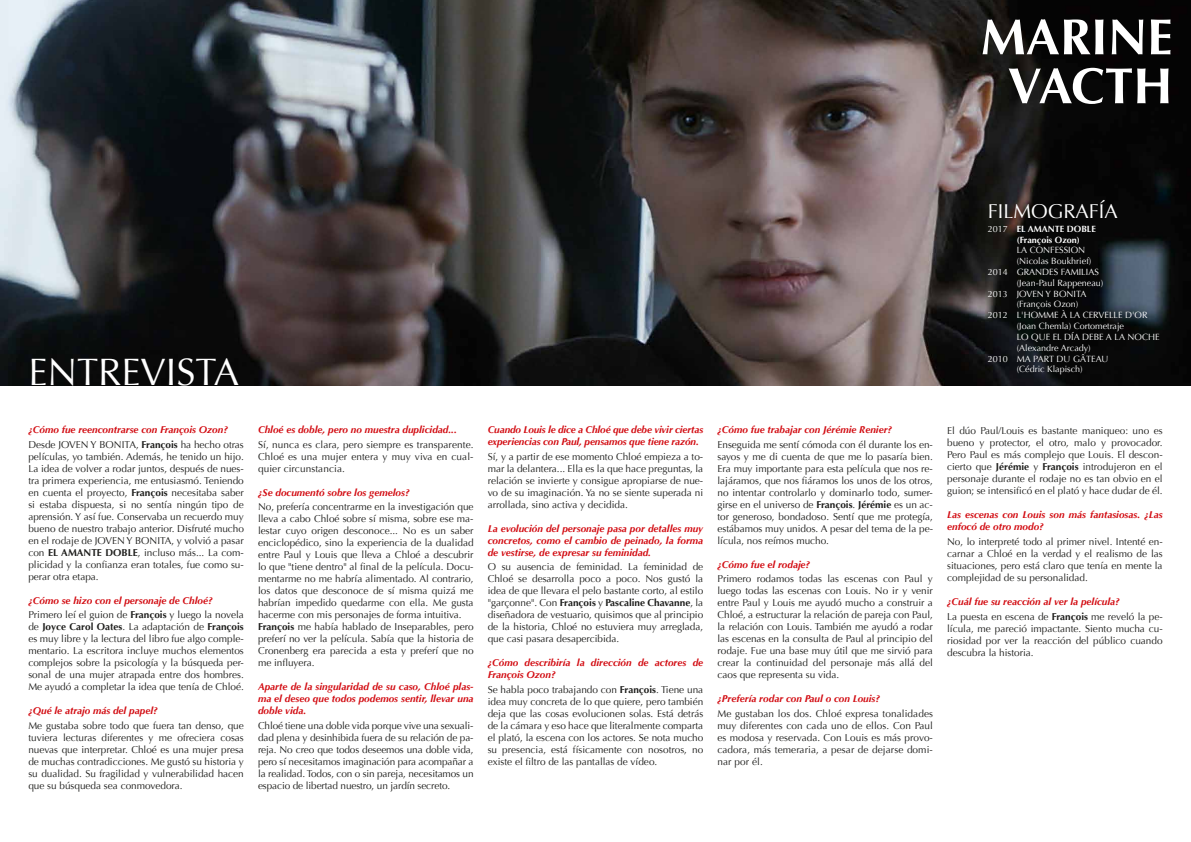
<style>
.page{position:relative;width:1191px;height:842px;background:#fff}
.page>*{position:absolute;margin:0;border:0;box-sizing:border-box;transform-origin:0 0}
.t1{font:700 50.8px/48.9px "Optima";color:#fff;text-align:center}
.t2{font:38.1px "Optima";color:#fff}
.t3{font:20px "Optima";color:#fff}
.t4{font:10px/12px "Optima";color:#1d1d1b;text-align:justify}
.t5{font:italic 700 10px/12px "Optima";color:#d20b11}
.t6{font:9px "Optima";color:#fff}
.t7{font:700 9px/10.8px "Optima";color:#fff}
.s1{font-weight:400}
.s2{font-weight:700}
.s3{font-weight:400;font-style:normal;color:#1d1d1b}
.s4{font-style:normal;color:#1d1d1b}
</style>
<div class="page">
<img style="left:0;top:0;width:1191px;height:385px">
<h1 class="t1" style="left:980px;top:13px;width:188px">MARINE<br>VACTH</h1>
<h2 class="t2" style="left:28px;top:350px;width:212px">ENTREVISTA</h2>
<h3 class="t3" style="left:987px;top:200px;width:13px">filmografía</h3>
<p class="t7" style="left:1016px;top:224px;width:71px;text-indent:-29px"><span class="s1">2017</span> EL AMANTE DOBLE (François Ozon)</p>
<p class="t6" style="left:1016px;top:245px;width:70px">LA CONFESSION</p>
<p class="t6" style="left:1016px;top:256px;width:76px">(Nicolas Boukhrief)</p>
<p class="t6" style="left:987px;top:267px;width:113px">2014 GRANDES FAMILIAS</p>
<p class="t6" style="left:1016px;top:278px;width:88px">(Jean-Paul Rappeneau)</p>
<p class="t6" style="left:987px;top:288px;width:100px">2013 JOVEN Y BONITA</p>
<p class="t6" style="left:1016px;top:299px;width:63px">(François Ozon)</p>
<p class="t6" style="left:987px;top:310px;width:161px">2012 L'HOMME À LA CERVELLE D'OR</p>
<p class="t6" style="left:1016px;top:321px;width:109px">(Joan Chemla) Cortometraje</p>
<p class="t6" style="left:1016px;top:332px;width:144px">LO QUE EL DÍA DEBE A LA NOCHE</p>
<p class="t6" style="left:1016px;top:342px;width:75px">(Alexandre Arcady)</p>
<p class="t6" style="left:987px;top:353px;width:122px">2010 MA PART DU GÂTEAU</p>
<p class="t6" style="left:1016px;top:364px;width:67px">(Cédric Klapisch)</p>
<p class="t5" style="left:28px;top:423px;width:201px">¿Cómo fue reencontrarse con François Ozon?</p>
<p class="t4" style="left:28px;top:438px;width:41px">Desde Joven</p>
<p class="t4" style="left:91px;top:438px;width:16px">y bonita</p>
<p class="t4" style="left:28px;top:438px;width:217px;text-indent:108px">, <span class="s2">François</span> ha hecho otras películas, yo también. Además, he tenido un hijo.<br>La idea de volver a rodar juntos, después de nues&shy;tra primera experiencia, me entusiasmó. Teniendo en cuenta el proyecto, <span class="s2">François</span> necesitaba saber si estaba dispuesta, si no sentía ningún tipo de aprensión. Y así fue. Conservaba un recuerdo muy bueno de nuestro trabajo anterior. Disfruté mucho en el rodaje de Joven</p>
<p class="t4" style="left:28px;top:534px;width:217px;text-indent:143px">, y volvió a pasar con <span class="s2">EL AMANTE DOBLE</span>, incluso más... La com&shy;plicidad y la confianza eran totales, fue como su&shy;perar otra etapa.</p>
<p class="t5" style="left:28px;top:593px;width:217px;line-height:14.8px">¿Cómo se hizo con el personaje de Chloé?<br><span class="s3">Primero leí el guion de</span> <span class="s4">François</span> <span class="s3">y luego la novela</span></p>
<p class="t4" style="left:28px;top:621px;width:217px">de <span class="s2">Joyce Carol Oates</span>. La adaptación de <span class="s2">François </span>es muy libre y la lectura del libro fue algo comple&shy;mentario. La escritora incluye muchos elementos complejos sobre la psicología y la búsqueda per&shy;sonal de una mujer atrapada entre dos hombres.<br>Me ayudó a completar la idea que tenía de Chloé.</p>
<p class="t5" style="left:28px;top:705px;width:131px">¿Qué le atrajo más del papel?</p>
<p class="t4" style="left:28px;top:720px;width:217px">Me gustaba sobre todo que fuera tan denso, que tuviera lecturas diferentes y me ofreciera cosas nuevas que interpretar. Chloé es una mujer presa de muchas contradicciones. Me gustó su historia y su dualidad. Su fragilidad y vulnerabilidad hacen que su búsqueda sea conmovedora.</p>
<p class="t4" style="left:126px;top:534px;width:16px">y bonita</p>
<p class="t5" style="left:258px;top:423px;width:200px">Chloé es doble, pero no muestra duplicidad...</p>
<p class="t4" style="left:258px;top:438px;width:217px">Sí, nunca es clara, pero siempre es transparente.<br>Chloé es una mujer entera y muy viva en cual&shy;quier circunstancia.</p>
<p class="t5" style="left:258px;top:486px;width:153px">¿Se documentó sobre los gemelos?</p>
<p class="t4" style="left:258px;top:501px;width:217px;text-align:left">No, prefería concentrarme en la investigación que lleva a cabo Chloé sobre sí misma, sobre ese ma&shy;lestar cuyo origen desconoce... No es un saber enciclopédico, sino la experiencia de la dualidad entre Paul y Louis que lleva a Chloé a descubrir lo que "tiene dentro" al final de la película. Docu&shy;mentarme no me habría alimentado. Al contrario, los datos que desconoce de sí misma quizá me habrían impedido quedarme con ella. Me gusta hacerme con mis personajes de forma intuitiva.<br><span class="s2">François</span> me había hablado de Inseparables, pero preferí no ver la película. Sabía que la historia de Cronenberg era parecida a esta y preferí que no me influyera.</p>
<p class="t5" style="left:258px;top:681px;width:217px;text-align:justify">Aparte de la singularidad de su caso, Chloé plas&shy;ma el deseo que todos podemos sentir, llevar una doble vida.</p>
<p class="t4" style="left:258px;top:720px;width:217px">Chloé tiene una doble vida porque vive una sexuali&shy;dad plena y desinhibida fuera de su relación de pa&shy;reja. No creo que todos deseemos una doble vida, pero sí necesitamos imaginación para acompañar a la realidad. Todos, con o sin pareja, necesitamos un espacio de libertad nuestro, un jardín secreto.</p>
<p class="t5" style="left:488px;top:423px;width:217px">Cuando Louis le dice a Chloé que debe vivir ciertas experiencias con Paul, pensamos que tiene razón.</p>
<p class="t4" style="left:488px;top:450px;width:217px">Sí, y a partir de ese momento Chloé empieza a to&shy;mar la delantera... Ella es la que hace preguntas, la relación se invierte y consigue apropiarse de nue&shy;vo de su imaginación. Ya no se siente superada ni arrollada, sino activa y decidida.</p>
<p class="t5" style="left:488px;top:522px;width:217px;text-align:justify">La evolución del personaje pasa por detalles muy concretos, como el cambio de peinado, la forma de vestirse, de expresar su feminidad.</p>
<p class="t4" style="left:488px;top:561px;width:217px">O su ausencia de feminidad. La feminidad de Chloé se desarrolla poco a poco. Nos gustó la idea de que llevara el pelo bastante corto, al estilo "garçonne". Con <span class="s2">François</span> y <span class="s2">Pascaline Chavanne</span>, la diseñadora de vestuario, quisimos que al principio de la historia, Chloé no estuviera muy arreglada, que casi pasara desapercibida.</p>
<p class="t5" style="left:488px;top:657px;width:217px">¿Cómo describiría la dirección de actores de<br>François Ozon?</p>
<p class="t4" style="left:488px;top:684px;width:217px">Se habla poco trabajando con <span class="s2">François</span>. Tiene una idea muy concreta de lo que quiere, pero también deja que las cosas evolucionen solas. Está detrás de la cámara y eso hace que literalmente comparta el plató, la escena con los actores. Se nota mucho su presencia, está físicamente con nosotros, no existe el filtro de las pantallas de vídeo.</p>
<p class="t5" style="left:717px;top:423px;width:176px">¿Cómo fue trabajar con Jérémie Renier?</p>
<p class="t4" style="left:717px;top:438px;width:217px">Enseguida me sentí cómoda con él durante los en&shy;sayos y me di cuenta de que me lo pasaría bien.<br>Era muy importante para esta película que nos re&shy;lajáramos, que nos fiáramos los unos de los otros, no intentar controlarlo y dominarlo todo, sumer&shy;girse en el universo de <span class="s2">François</span>. <span class="s2">Jérémie</span> es un ac&shy;tor generoso, bondadoso. Sentí que me protegía, estábamos muy unidos. A pesar del tema de la pe&shy;lícula, nos reímos mucho.</p>
<p class="t5" style="left:717px;top:558px;width:94px">¿Cómo fue el rodaje?</p>
<p class="t4" style="left:717px;top:573px;width:217px">Primero rodamos todas las escenas con Paul y luego todas las escenas con Louis. No ir y venir entre Paul y Louis me ayudó mucho a construir a Chloé, a estructurar la relación de pareja con Paul, la relación con Louis. También me ayudó a rodar las escenas en la consulta de Paul al principio del rodaje. Fue una base muy útil que me sirvió para crear la continuidad del personaje más allá del caos que representa su vida.</p>
<p class="t5" style="left:717px;top:693px;width:164px">¿Prefería rodar con Paul o con Louis?</p>
<p class="t4" style="left:717px;top:708px;width:217px">Me gustaban los dos. Chloé expresa tonalidades muy diferentes con cada uno de ellos. Con Paul es modosa y reservada. Con Louis es más provo&shy;cadora, más temeraria, a pesar de dejarse domi&shy;nar por él.</p>
<p class="t4" style="left:947px;top:425px;width:217px">El dúo Paul/Louis es bastante maniqueo: uno es bueno y protector, el otro, malo y provocador.<br>Pero Paul es más complejo que Louis. El descon&shy;cierto que <span class="s2">Jérémie</span> y <span class="s2">François</span> introdujeron en el personaje durante el rodaje no es tan obvio en el guion; se intensificó en el plató y hace dudar de él.</p>
<p class="t5" style="left:947px;top:509px;width:217px">Las escenas con Louis son más fantasiosas. ¿Las enfocó de otro modo?</p>
<p class="t4" style="left:947px;top:536px;width:217px">No, lo interpreté todo al primer nivel. Intenté en&shy;carnar a Chloé en la verdad y el realismo de las situaciones, pero está claro que tenía en mente la complejidad de su personalidad.</p>
<p class="t5" style="left:947px;top:594px;width:217px;line-height:14.8px">¿Cuál fue su reacción al ver la película?<br><span class="s3">La puesta en escena de</span> <span class="s4">François</span> <span class="s3">me reveló la pe-</span></p>
<p class="t4" style="left:947px;top:623px;width:217px">lícula, me pareció impactante. Siento mucha cu&shy;riosidad por ver la reacción del público cuando descubra la historia.</p>
</div>
